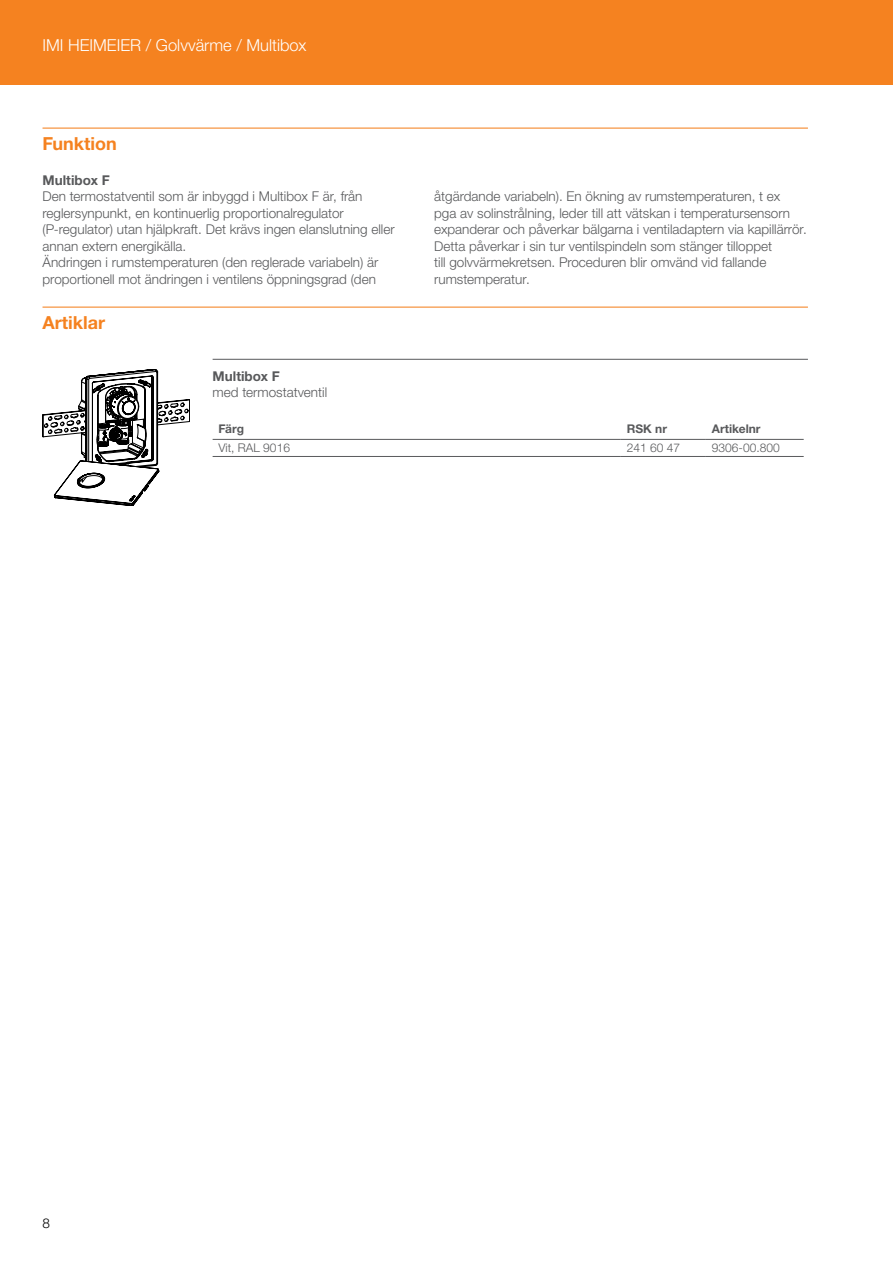
<style>
.page{position:relative;width:893px;height:1263px;background:#fff}
.page>*{position:absolute;margin:0;border:0;box-sizing:border-box;transform-origin:0 0}
.t1{font:700 18px "Helvetica Neue LTW1 G";color:#f58220}
.t2{font:300 16.5px "Helvetica Neue LTW1 G";color:#fff}
.t3{font:300 13.5px/16.5px "Helvetica Neue LTW1 G";color:#58595b}
.t4{font:700 13.5px "Helvetica Neue LTW1 G";color:#58595b}
.t5{font:300 13.5px "Helvetica Neue LTW1 G";color:#000}
.t6{font:300 12px "Helvetica Neue LTW1 G";color:#58595b}
.t7{font:700 12px "Helvetica Neue LTW1 G";color:#58595b}
</style>
<div class="page">
<div style="left:0;top:0;width:893px;height:85px;background:#f58220"></div>
<hr style="left:43px;top:128px;width:765px;height:1px;background:#f58220">
<hr style="left:43px;top:307px;width:765px;height:1px;background:#f58220">
<hr style="left:213px;top:359px;width:595px;height:1px;background:#58595b">
<hr style="left:213px;top:439px;width:408px;height:1px;background:#58595b">
<hr style="left:213px;top:456px;width:408px;height:1px;background:#58595b">
<hr style="left:621px;top:439px;width:85px;height:1px;background:#58595b">
<hr style="left:621px;top:456px;width:85px;height:1px;background:#58595b">
<hr style="left:706px;top:439px;width:98px;height:1px;background:#58595b">
<hr style="left:706px;top:456px;width:98px;height:1px;background:#58595b">
<svg style="left:43px;top:369px;width:147px;height:137px"></svg>
<p class="t2" style="left:43px;top:35px;width:265px">IMI HEIMEIER / Golvvärme / Multibox</p>
<h1 class="t1" style="left:43px;top:132px;width:76px">Funktion</h1>
<p class="t4" style="left:43px;top:172px;width:69px">Multibox F</p>
<p class="t3" style="left:43px;top:188px;width:354px">Den termostatventil som är inbyggd i Multibox F är, från reglersynpunkt, en kontinuerlig proportionalregulator (P-regulator) utan hjälpkraft. Det krävs ingen elanslutning eller annan extern energikälla.<br>Ändringen i rumstemperaturen (den reglerade variabeln) är proportionell mot ändringen i ventilens öppningsgrad (den</p>
<p class="t3" style="left:434px;top:188px;width:374px">åtgärdande variabeln). En ökning av rumstemperaturen, t ex<br>pga av solinstrålning, leder till att vätskan i temperatursensorn expanderar och påverkar bälgarna i ventiladaptern via kapillärrör.<br>Detta påverkar i sin tur ventilspindeln som stänger tilloppet<br>till golvvärmekretsen. Proceduren blir omvänd vid fallande rumstemperatur.</p>
<h1 class="t1" style="left:43px;top:311px;width:64px">Artiklar</h1>
<p class="t4" style="left:213px;top:368px;width:69px">Multibox F</p>
<p class="t3" style="left:213px;top:384px;width:116px">med termostatventil</p>
<p class="t7" style="left:219px;top:421px;width:27px">Färg</p>
<p class="t7" style="left:627px;top:421px;width:42px">RSK nr</p>
<p class="t7" style="left:712px;top:421px;width:50px">Artikelnr</p>
<p class="t6" style="left:219px;top:441px;width:73px">Vit, RAL 9016</p>
<p class="t6" style="left:627px;top:441px;width:55px">241 60 47</p>
<p class="t6" style="left:712px;top:441px;width:69px">9306-00.800</p>
<p class="t5" style="left:43px;top:1215px;width:9px">8</p>
</div>
